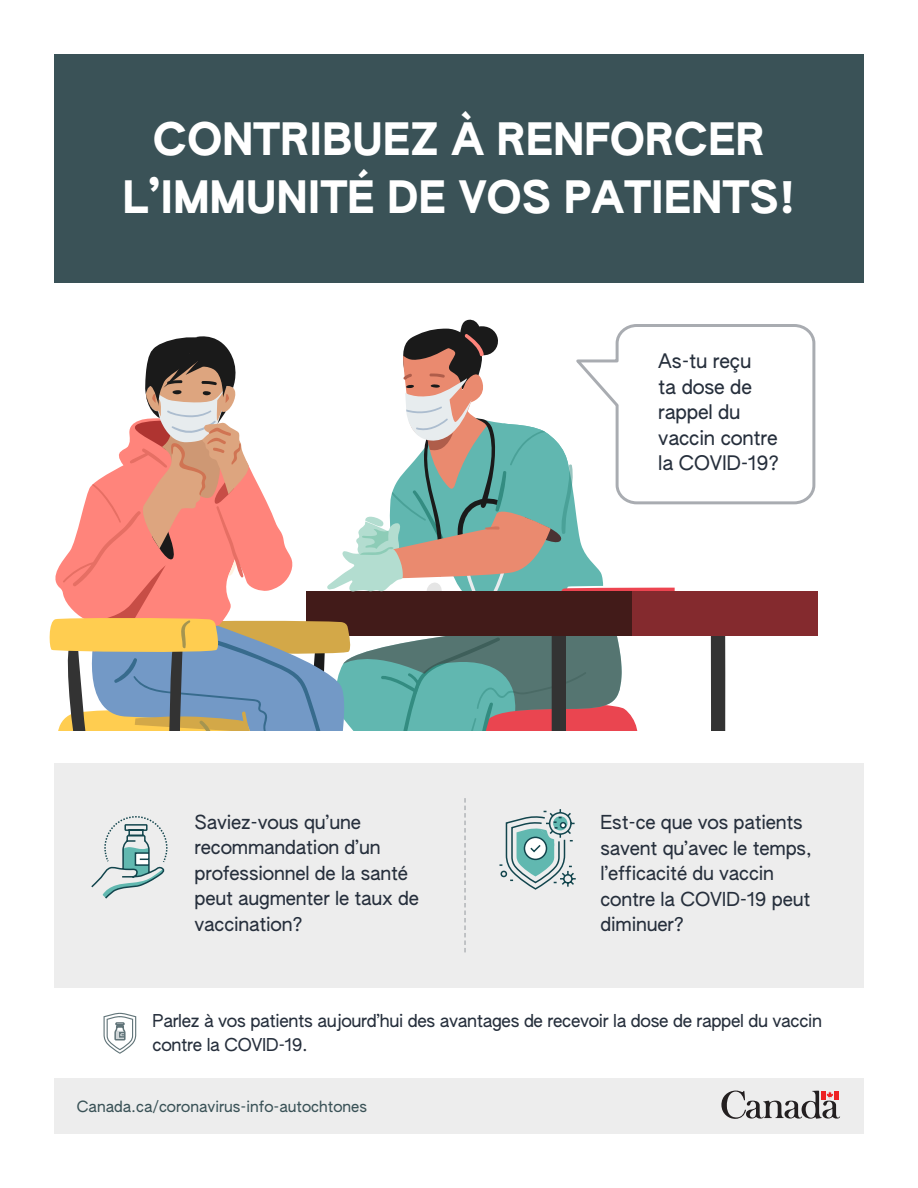
<style>
.page{position:relative;width:918px;height:1188px;background:#fff}
.page>*{position:absolute;margin:0;border:0;box-sizing:border-box;transform-origin:0 0}
.t1{font:43.5px/58.5px "AUTHENTIC Sans 150";letter-spacing:-.01em;color:#fff;text-align:center}
.t2{font:19.5px/25.5px "AUTHENTIC Sans 90";letter-spacing:-.01em;color:#262f3c}
.t3{font:18.75px/25.5px "AUTHENTIC Sans 90";letter-spacing:-.01em;color:#262f3c}
.t4{font:17.25px/24px "AUTHENTIC Sans 90";letter-spacing:-.02em;color:#262f3c}
.H1B{font:15px "AUTHENTIC Sans 90";color:#3a5257}
</style>
<div class="page">
<div style="left:54px;top:1079px;width:810px;height:55px;background:#ededed"></div>
<svg style="left:721px;top:1091px;width:119px;height:28px"></svg>
<div style="left:54px;top:54px;width:810px;height:229px;background:#3a5257"></div>
<div style="left:307px;top:591px;width:511px;height:44px;background:#842a2e"></div>
<svg style="left:49px;top:319px;width:676px;height:411px"></svg>
<div style="left:54px;top:763px;width:810px;height:224px;background:#ededed"></div>
<svg style="left:464px;top:798px;width:2px;height:154px"></svg>
<svg style="left:91px;top:816px;width:77px;height:83px"></svg>
<svg style="left:499px;top:809px;width:77px;height:81px"></svg>
<svg style="left:104px;top:1013px;width:32px;height:41px"></svg>
<svg style="left:575px;top:322px;width:241px;height:184px"></svg>
<p class="t1" style="left:122px;top:110px;width:675px">CONTRIBUEZ À RENFORCER<br>L’IMMUNITÉ DE VOS PATIENTS!</p>
<p class="t2" style="left:658px;top:348px;width:122px">As-tu reçu<br>ta dose de rappel du vaccin contre la COVID-19?</p>
<p class="t3" style="left:195px;top:809px;width:226px">Saviez-vous qu’une recommandation d’un professionnel de la santé peut augmenter le taux de vaccination?</p>
<p class="t3" style="left:600px;top:809px;width:213px">Est-ce que vos patients savent qu’avec le temps, l’efficacité du vaccin contre la COVID-19 peut diminuer?</p>
<p class="t4" style="left:153px;top:1009px;width:671px">Parlez à vos patients aujourd’hui des avantages de recevoir la dose de rappel du vaccin contre la COVID-19.</p>
<p class="H1B" style="left:77px;top:1098px;width:292px">Canada.ca/coronavirus-info-autochtones</p>
</div>
